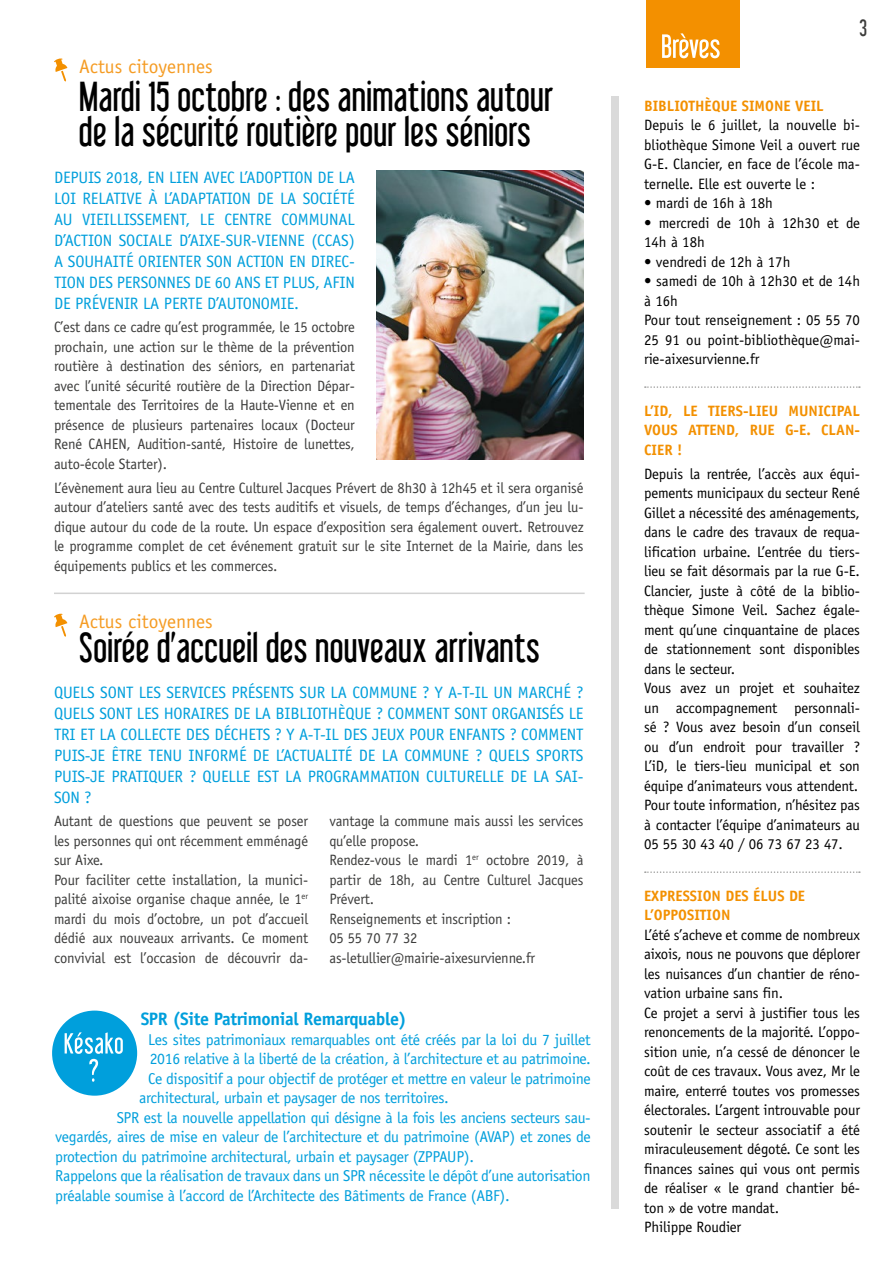
<style>
.page{position:relative;width:893px;height:1263px;background:#fff}
.page>*{position:absolute;margin:0;border:0;box-sizing:border-box;transform-origin:0 0}
.t1{font:37.5px/34.5px "Libel Suit";letter-spacing:.01em;color:#000}
.t2{font:21px "Libel Suit";color:#3c3c3b}
.t3{font:19.5px "Officina Sans Std";color:#f59c24}
.t4{font:700 18px "Officina Sans";letter-spacing:-.02em;color:#009fdc}
.t5{font:16.5px/21px "Officina Sans Std";letter-spacing:-.01em;color:#009fdc;text-align:justify}
.t6{font:15.75px "Officina Sans";letter-spacing:-.02em;color:#009fdc}
.t7{font:15px/19.5px "Officina Sans Std";letter-spacing:-.01em;color:#000}
.t8{font:15px/19.5px "Officina Sans";letter-spacing:-.01em;color:#3c3c3b;text-align:justify}
.t9{font:700 15px/19.5px "Officina Sans Std";color:#f39000;text-align:justify}
</style>
<div class="page">
<div style="left:646px;top:0;width:94px;height:68px;background:#f39000"></div>
<svg style="left:662px;top:33px;width:58px;height:25px"></svg>
<div style="left:611px;top:97px;width:8px;height:1112px;background:#dadada"></div>
<svg style="left:645px;top:386px;width:215px;height:2px"></svg>
<svg style="left:645px;top:871px;width:215px;height:2px"></svg>
<hr style="left:54px;top:593px;width:531px;height:1px;background:#d2d2d2">
<svg style="left:54px;top:58px;width:13px;height:24px"></svg>
<svg style="left:54px;top:613px;width:13px;height:24px"></svg>
<div style="left:52px;top:1010px;width:85px;height:86px;background:#009fdc;border-radius:50%"></div>
<svg style="left:65px;top:1032px;width:58px;height:50px"></svg>
<img style="left:376px;top:170px;width:208px;height:289px">
<h3 class="t3" style="left:79px;top:55px;width:135px">Actus citoyennes</h3>
<h1 class="t1" style="left:79px;top:80px;width:476px">Mardi 15 octobre : des animations autour de la sécurité routière pour les séniors</h1>
<p class="t5" style="left:54px;top:167px;width:302px">DEPUIS 2018, EN LIEN AVEC L’ADOPTION DE LA LOI RELATIVE À L’ADAPTATION DE LA SOCIÉTÉ AU VIEILLISSEMENT, LE CENTRE COMMUNAL D’ACTION SOCIALE D’AIXE-SUR-VIENNE (CCAS)<br>A SOUHAITÉ ORIENTER SON ACTION EN DIREC-TION DES PERSONNES DE 60 ANS ET PLUS, AFIN DE PRÉVENIR LA PERTE D’AUTONOMIE.</p>
<p class="t8" style="left:54px;top:318px;width:302px">C’est dans ce cadre qu’est programmée, le 15 octobre prochain, une action sur le thème de la prévention routière à destination des séniors, en partenariat avec l’unité sécurité routière de la Direction Dépar&shy;tementale des Territoires de la Haute-Vienne et en présence de plusieurs partenaires locaux (Docteur René CAHEN, Audition-santé, Histoire de lunettes, auto-école Starter).</p>
<p class="t8" style="left:54px;top:478px;width:531px">L’évènement aura lieu au Centre Culturel Jacques Prévert de 8h30 à 12h45 et il sera organisé autour d’ateliers santé avec des tests auditifs et visuels, de temps d’échanges, d’un jeu lu&shy;dique autour du code de la route. Un espace d’exposition sera également ouvert. Retrouvez le programme complet de cet événement gratuit sur le site Internet de la Mairie, dans les équipements publics et les commerces.</p>
<h3 class="t3" style="left:79px;top:610px;width:135px">Actus citoyennes</h3>
<h1 class="t1" style="left:79px;top:630px;width:462px">Soirée d’accueil des nouveaux arrivants</h1>
<p class="t5" style="left:54px;top:682px;width:531px">QUELS SONT LES SERVICES PRÉSENTS SUR LA COMMUNE ? Y A-T-IL UN MARCHÉ ?<br>QUELS SONT LES HORAIRES DE LA BIBLIOTHÈQUE ? COMMENT SONT ORGANISÉS LE TRI ET LA COLLECTE DES DÉCHETS ? Y A-T-IL DES JEUX POUR ENFANTS ? COMMENT PUIS-JE ÊTRE TENU INFORMÉ DE L’ACTUALITÉ DE LA COMMUNE ? QUELS SPORTS PUIS-JE PRATIQUER ? QUELLE EST LA PROGRAMMATION CULTURELLE DE LA SAI-SON ?</p>
<p class="t8" style="left:54px;top:812px;width:256px;text-align:left">Autant de questions que peuvent se poser les personnes qui ont récemment emménagé sur Aixe.<br>Pour faciliter cette installation, la munici&shy;palité aixoise organise chaque année, le 1<sup>er </sup>mardi du mois d’octobre, un pot d’accueil dédié aux nouveaux arrivants. Ce moment convivial est l’occasion de découvrir da-</p>
<p class="t8" style="left:329px;top:812px;width:256px;text-align:left">vantage la commune mais aussi les services qu’elle propose.<br>Rendez-vous le mardi 1<sup>er</sup> octobre 2019, à partir de 18h, au Centre Culturel Jacques<br>Prévert.<br>Renseignements et inscription :<br>05 55 70 77 32 as-letullier@mairie-aixesurvienne.fr</p>
<p class="t4" style="left:141px;top:1008px;width:268px">SPR (Site Patrimonial Remarquable)</p>
<p class="t6" style="left:148px;top:1030px;width:444px">Les sites patrimoniaux remarquables ont été créés par la loi du 7 juillet</p>
<p class="t6" style="left:150px;top:1050px;width:442px">2016 relative à la liberté de la création, à l’architecture et au patrimoine.</p>
<p class="t6" style="left:148px;top:1069px;width:444px">Ce dispositif a pour objectif de protéger et mettre en valeur le patrimoine</p>
<p class="t6" style="left:139px;top:1089px;width:311px">architectural, urbain et paysager de nos territoires.</p>
<p class="t6" style="left:117px;top:1108px;width:476px">SPR est la nouvelle appellation qui désigne à la fois les anciens secteurs sau-</p>
<p class="t6" style="left:55px;top:1128px;width:537px">vegardés, aires de mise en valeur de l’architecture et du patrimoine (AVAP) et zones de</p>
<p class="t6" style="left:55px;top:1147px;width:420px">protection du patrimoine architectural, urbain et paysager (ZPPAUP).</p>
<p class="t6" style="left:55px;top:1167px;width:537px">Rappelons que la réalisation de travaux dans un SPR nécessite le dépôt d’une autorisation</p>
<p class="t6" style="left:55px;top:1186px;width:456px">préalable soumise à l’accord de l’Architecte des Bâtiments de France (ABF).</p>
<h2 class="t2" style="left:859px;top:15px;width:9px">3</h2>
<p class="t9" style="left:644px;top:96px;width:181px">BIBLIOTHÈQUE SIMONE VEIL</p>
<p class="t7" style="left:644px;top:115px;width:217px;text-align:justify">Depuis le 6 juillet, la nouvelle bi&shy;bliothèque Simone Veil a ouvert rue G-E. Clancier, en face de l’école ma&shy;ternelle. Elle est ouverte le :</p>
<p class="t7" style="left:644px;top:193px;width:130px">• mardi de 16h à 18h</p>
<p class="t7" style="left:644px;top:213px;width:217px">• mercredi de 10h à 12h30 et de<br>14h à 18h</p>
<p class="t7" style="left:644px;top:252px;width:148px">• vendredi de 12h à 17h</p>
<p class="t7" style="left:644px;top:271px;width:217px">• samedi de 10h à 12h30 et de 14h à 16h<br>Pour tout renseignement : 05 55 70<br>25 91 ou point-bibliothèque@mai&shy;rie-aixesurvienne.fr</p>
<p class="t9" style="left:644px;top:401px;width:217px">L’ID, LE TIERS-LIEU MUNICIPAL VOUS ATTEND, RUE G-E. CLAN-CIER !</p>
<p class="t7" style="left:644px;top:464px;width:217px">Depuis la rentrée, l’accès aux équi&shy;pements municipaux du secteur René Gillet a nécessité des aménagements, dans le cadre des travaux de requa&shy;lification urbaine. L’entrée du tiers&shy;lieu se fait désormais par la rue G-E.<br>Clancier, juste à côté de la biblio&shy;thèque Simone Veil. Sachez égale&shy;ment qu’une cinquantaine de places de stationnement sont disponibles dans le secteur.<br>Vous avez un projet et souhaitez un accompagnement personnali&shy;sé ? Vous avez besoin d’un conseil ou d’un endroit pour travailler ?<br>L’iD, le tiers-lieu municipal et son équipe d’animateurs vous attendent.<br>Pour toute information, n’hésitez pas à contacter l’équipe d’animateurs au 05 55 30 43 40 / 06 73 67 23 47.</p>
<p class="t9" style="left:644px;top:886px;width:163px">EXPRESSION DES ÉLUS DE<br>L’OPPOSITION</p>
<p class="t7" style="left:644px;top:925px;width:217px">L’été s’acheve et comme de nombreux aixois, nous ne pouvons que déplorer les nuisances d’un chantier de réno&shy;vation urbaine sans fin.<br>Ce projet a servi à justifier tous les renoncements de la majorité. L’oppo&shy;sition unie, n’a cessé de dénoncer le coût de ces travaux. Vous avez, Mr le maire, enterré toutes vos promesses électorales. L’argent introuvable pour soutenir le secteur associatif a été miraculeusement dégoté. Ce sont les finances saines qui vous ont permis de réaliser « le grand chantier bé&shy;ton » de votre mandat.<br>Philippe Roudier</p>
</div>
